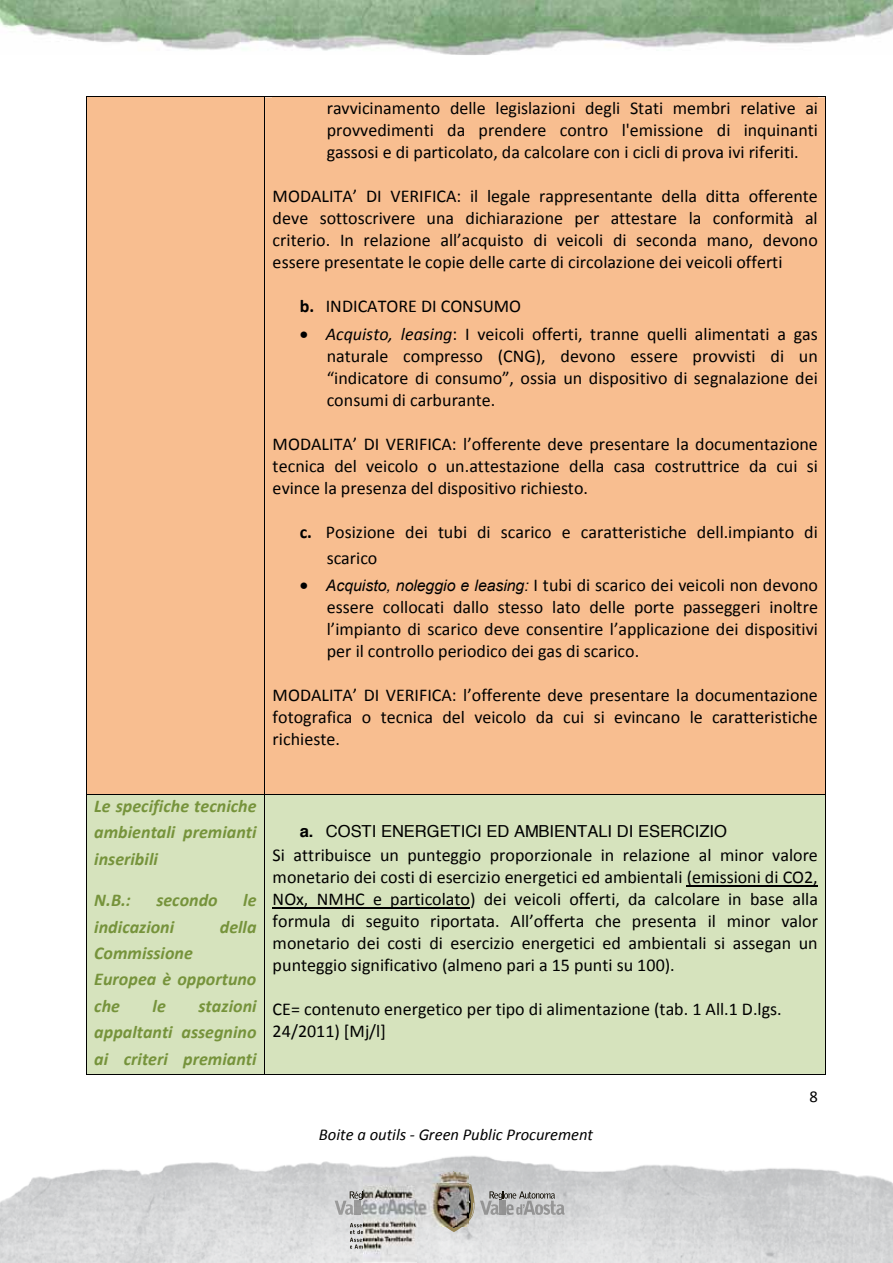
<style>
.page{position:relative;width:893px;height:1263px;background:#fff}
.page>*{position:absolute;margin:0;border:0;box-sizing:border-box;transform-origin:0 0}
.t1{font:18px/22px "Calibri";color:#000;text-align:justify}
.t2{font:italic 700 18px/26.4px "Calibri";color:#76933b;text-align:justify}
.t3{font:16.5px "Helvetica";letter-spacing:-.005em;color:#000}
.t4{font:italic 16.5px "Calibri";color:#000}
.t5{font:16.5px "Calibri";color:#000}
.s1{font-weight:700}
.s2{font-style:italic}
.s3{font-family:"Arial";font-style:italic;font-size:15.9px}
</style>
<div class="page">
<img style="left:0;top:1155px;width:893px;height:108px">
<img style="left:0;top:0;width:893px;height:55px">
<img style="left:480px;top:1201px;width:9px;height:14px">
<svg style="left:489px;top:1191px;width:75px;height:24px;background:#ababab"></svg>
<img style="left:335px;top:1201px;width:10px;height:14px">
<svg style="left:345px;top:1191px;width:18px;height:24px"></svg>
<img style="left:445px;top:1184px;width:33px;height:48px">
<img style="left:472px;top:1202px;width:2px;height:19px">
<img style="left:451px;top:1188px;width:21px;height:40px">
<svg style="left:468px;top:1185px;width:3px;height:17px"></svg>
<img style="left:453px;top:1171px;width:16px;height:5px">
<svg style="left:350px;top:1223px;width:13px;height:26px"></svg>
<div style="left:87px;top:97px;width:177px;height:697px;background:#f8be90"></div>
<div style="left:265px;top:97px;width:561px;height:697px;background:#f8be90"></div>
<div style="left:273px;top:97px;width:545px;height:22px;background:#f8be90"></div>
<div style="left:273px;top:119px;width:545px;height:22px;background:#f8be90"></div>
<div style="left:273px;top:141px;width:545px;height:22px;background:#f8be90"></div>
<div style="left:273px;top:163px;width:545px;height:22px;background:#f8be90"></div>
<div style="left:273px;top:185px;width:545px;height:22px;background:#f8be90"></div>
<div style="left:273px;top:207px;width:545px;height:22px;background:#f8be90"></div>
<div style="left:273px;top:229px;width:545px;height:22px;background:#f8be90"></div>
<div style="left:273px;top:251px;width:545px;height:22px;background:#f8be90"></div>
<div style="left:273px;top:273px;width:545px;height:22px;background:#f8be90"></div>
<div style="left:273px;top:295px;width:545px;height:27px;background:#f8be90"></div>
<div style="left:273px;top:322px;width:545px;height:23px;background:#f8be90"></div>
<div style="left:273px;top:345px;width:545px;height:21px;background:#f8be90"></div>
<div style="left:273px;top:366px;width:545px;height:22px;background:#f8be90"></div>
<div style="left:273px;top:388px;width:545px;height:22px;background:#f8be90"></div>
<div style="left:273px;top:410px;width:545px;height:22px;background:#f8be90"></div>
<div style="left:273px;top:432px;width:545px;height:22px;background:#f8be90"></div>
<div style="left:273px;top:454px;width:545px;height:23px;background:#f8be90"></div>
<div style="left:273px;top:477px;width:545px;height:22px;background:#f8be90"></div>
<div style="left:273px;top:499px;width:545px;height:22px;background:#f8be90"></div>
<div style="left:273px;top:521px;width:545px;height:26px;background:#f8be90"></div>
<div style="left:273px;top:547px;width:545px;height:26px;background:#f8be90"></div>
<div style="left:273px;top:573px;width:545px;height:23px;background:#f8be90"></div>
<div style="left:273px;top:596px;width:545px;height:22px;background:#f8be90"></div>
<div style="left:273px;top:618px;width:545px;height:22px;background:#f8be90"></div>
<div style="left:273px;top:640px;width:545px;height:22px;background:#f8be90"></div>
<div style="left:273px;top:662px;width:545px;height:22px;background:#f8be90"></div>
<div style="left:273px;top:684px;width:545px;height:22px;background:#f8be90"></div>
<div style="left:273px;top:706px;width:545px;height:22px;background:#f8be90"></div>
<div style="left:273px;top:728px;width:545px;height:22px;background:#f8be90"></div>
<div style="left:273px;top:750px;width:545px;height:22px;background:#f8be90"></div>
<div style="left:273px;top:772px;width:545px;height:22px;background:#f8be90"></div>
<hr style="left:87px;top:96px;width:177px;height:1px;background:#000">
<hr style="left:265px;top:96px;width:561px;height:1px;background:#000">
<hr style="left:86px;top:97px;width:1px;height:697px;background:#000">
<hr style="left:264px;top:97px;width:1px;height:697px;background:#000">
<hr style="left:826px;top:97px;width:1px;height:697px;background:#000">
<div style="left:87px;top:795px;width:177px;height:279px;background:#d6e3bd"></div>
<div style="left:94px;top:795px;width:162px;height:26px;background:#d6e3bd"></div>
<div style="left:94px;top:821px;width:162px;height:27px;background:#d6e3bd"></div>
<div style="left:94px;top:848px;width:162px;height:41px;background:#d6e3bd"></div>
<div style="left:94px;top:889px;width:162px;height:26px;background:#d6e3bd"></div>
<div style="left:94px;top:915px;width:162px;height:27px;background:#d6e3bd"></div>
<div style="left:94px;top:942px;width:162px;height:26px;background:#d6e3bd"></div>
<div style="left:94px;top:968px;width:162px;height:27px;background:#d6e3bd"></div>
<div style="left:94px;top:995px;width:162px;height:26px;background:#d6e3bd"></div>
<div style="left:94px;top:1021px;width:162px;height:26px;background:#d6e3bd"></div>
<div style="left:94px;top:1047px;width:162px;height:27px;background:#d6e3bd"></div>
<div style="left:265px;top:795px;width:561px;height:279px;background:#d6e3bd"></div>
<div style="left:273px;top:795px;width:545px;height:26px;background:#d6e3bd"></div>
<div style="left:273px;top:821px;width:545px;height:23px;background:#d6e3bd"></div>
<div style="left:273px;top:844px;width:545px;height:22px;background:#d6e3bd"></div>
<div style="left:273px;top:866px;width:545px;height:22px;background:#d6e3bd"></div>
<hr style="left:687px;top:885px;width:131px;height:1px;background:#000">
<div style="left:273px;top:888px;width:545px;height:22px;background:#d6e3bd"></div>
<hr style="left:273px;top:907px;width:197px;height:1px;background:#000">
<div style="left:273px;top:910px;width:545px;height:22px;background:#d6e3bd"></div>
<div style="left:273px;top:932px;width:545px;height:22px;background:#d6e3bd"></div>
<div style="left:273px;top:954px;width:545px;height:22px;background:#d6e3bd"></div>
<div style="left:273px;top:976px;width:545px;height:22px;background:#d6e3bd"></div>
<div style="left:273px;top:998px;width:545px;height:22px;background:#d6e3bd"></div>
<div style="left:273px;top:1020px;width:545px;height:22px;background:#d6e3bd"></div>
<div style="left:273px;top:1042px;width:545px;height:22px;background:#d6e3bd"></div>
<hr style="left:87px;top:794px;width:177px;height:1px;background:#000">
<hr style="left:265px;top:794px;width:561px;height:1px;background:#000">
<hr style="left:86px;top:795px;width:1px;height:279px;background:#000">
<hr style="left:87px;top:1074px;width:177px;height:1px;background:#000">
<hr style="left:264px;top:795px;width:1px;height:279px;background:#000">
<hr style="left:265px;top:1074px;width:561px;height:1px;background:#000">
<hr style="left:826px;top:795px;width:1px;height:279px;background:#000">
<img style="left:363px;top:1172px;width:53px;height:91px">
<img style="left:415px;top:1172px;width:53px;height:54px">
<p class="t1" style="left:327px;top:98px;width:493px">ravvicinamento delle legislazioni degli Stati membri relative ai provvedimenti da prendere contro l'emissione di inquinanti gassosi e di particolato, da calcolare con i cicli di prova ivi riferiti.</p>
<p class="t1" style="left:273px;top:185px;width:547px">MODALITA’ DI VERIFICA: il legale rappresentante della ditta offerente deve sottoscrivere una dichiarazione per attestare la conformità al criterio. In relazione all’acquisto di veicoli di seconda mano, devono essere presentate le copie delle carte di circolazione dei veicoli offerti</p>
<p class="t1" style="left:300px;top:295px;width:223px"><span class="s1">b.</span> INDICATORE DI CONSUMO</p>
<p class="t1" style="left:327px;top:323px;width:493px;text-indent:-27px">• <span class="s2">Acquisto, leasing</span>: I veicoli offerti, tranne quelli alimentati a gas naturale compresso (CNG), devono essere provvisti di un “indicatore di consumo”, ossia un dispositivo di segnalazione dei consumi di carburante.</p>
<p class="t1" style="left:273px;top:433px;width:547px">MODALITA’ DI VERIFICA: l’offerente deve presentare la documentazione tecnica del veicolo o un.attestazione della casa costruttrice da cui si evince la presenza del dispositivo richiesto.</p>
<p class="t1" style="left:327px;top:519px;width:493px;line-height:26.2px;text-indent:-27px"><span class="s1">c.</span> Posizione dei tubi di scarico e caratteristiche dell.impianto di scarico</p>
<p class="t1" style="left:327px;top:574px;width:493px;text-indent:-27px">• <span class="s3">Acquisto, noleggio e leasing:</span> I tubi di scarico dei veicoli non devono essere collocati dallo stesso lato delle porte passeggeri inoltre l’impianto di scarico deve consentire l’applicazione dei dispositivi per il controllo periodico dei gas di scarico.</p>
<p class="t1" style="left:273px;top:684px;width:547px">MODALITA’ DI VERIFICA: l’offerente deve presentare la documentazione fotografica o tecnica del veicolo da cui si evincano le caratteristiche richieste.</p>
<p class="t2" style="left:94px;top:793px;width:164px">Le specifiche tecniche ambientali premianti inseribili</p>
<p class="t2" style="left:94px;top:887px;width:38px">N.B.:</p>
<p class="t2" style="left:156px;top:887px;width:63px">secondo</p>
<p class="t2" style="left:243px;top:887px;width:15px">le</p>
<p class="t2" style="left:94px;top:913px;width:81px">indicazioni</p>
<p class="t2" style="left:220px;top:913px;width:38px">della</p>
<p class="t2" style="left:94px;top:940px;width:164px;text-align:left">Commissione<br>Europea è opportuno che</p>
<p class="t2" style="left:153px;top:993px;width:15px">le</p>
<p class="t2" style="left:94px;top:993px;width:164px;text-indent:104px">stazioni appaltanti assegnino ai criteri premianti</p>
<p class="t3" style="left:300px;top:817px;width:429px"><span class="s1">a.</span> COSTI ENERGETICI ED AMBIENTALI DI ESERCIZIO</p>
<p class="t1" style="left:273px;top:844px;width:547px">Si attribuisce un punteggio proporzionale in relazione al minor valore monetario dei costi di esercizio energetici ed ambientali (emissioni di CO2, NOx, NMHC e particolato) dei veicoli offerti, da calcolare in base alla formula di seguito riportata. All’offerta che presenta il minor valor monetario dei costi di esercizio energetici ed ambientali si assegan un punteggio significativo (almeno pari a 15 punti su 100).</p>
<p class="t1" style="left:273px;top:998px;width:511px">CE= contenuto energetico per tipo di alimentazione (tab. 1 All.1 D.lgs.<br>24/2011) [Mj/l]</p>
<p class="t4" style="left:319px;top:1124px;width:276px">Boite a outils - Green Public Procurement</p>
<p class="t5" style="left:809px;top:1086px;width:10px">8</p>
</div>
